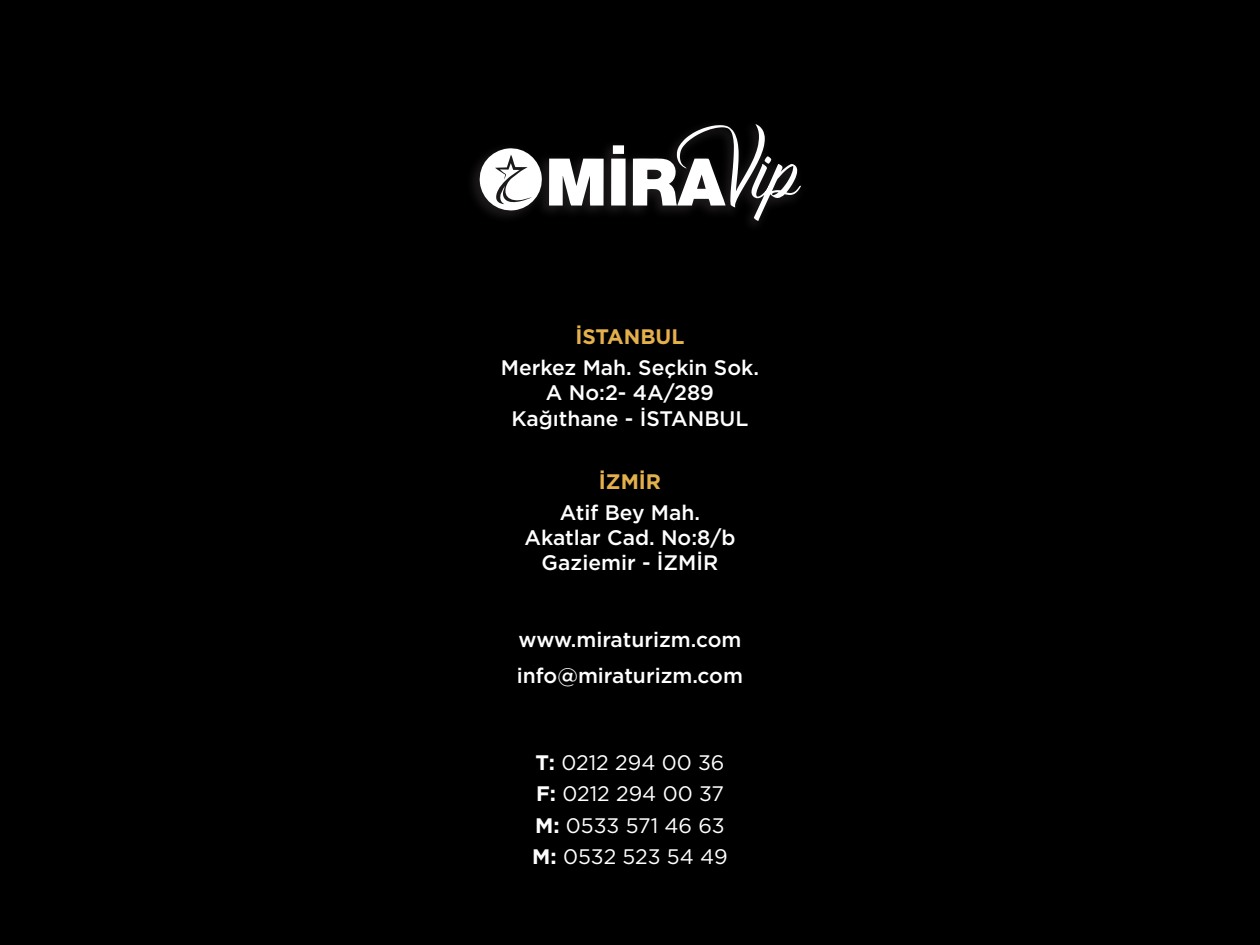
<style>
.page{position:relative;width:1260px;height:945px;background:#000}
.page>*{position:absolute;margin:0;border:0;box-sizing:border-box;transform-origin:0 0}
.t1{font:500 21px/25.2px "Gotham";color:#fff;text-align:center}
.t2{font:21px/31px "Gotham";color:#fff}
.t3{font:700 21px "Gotham";color:#e3b04b}
.s1{font-weight:700}
</style>
<div class="page">
<div style="left:465px;top:110px;width:342px;height:123px;background:#231f20;opacity:.81"></div>
<svg style="left:478px;top:146px;width:126px;height:66px"></svg>
<div style="left:611px;top:159px;width:15px;height:47px;background:#fff"></div>
<div style="left:613px;top:145px;width:11px;height:9px;background:#fff"></div>
<svg style="left:633px;top:124px;width:168px;height:97px"></svg>
<p class="t3" style="left:575px;top:323px;width:111px">İSTANBUL</p>
<p class="t1" style="left:501px;top:355px;width:260px">Merkez Mah. Seçkin Sok.<br>A No:2- 4A/289<br>Kağıthane - İSTANBUL</p>
<p class="t3" style="left:599px;top:468px;width:64px">İZMİR</p>
<p class="t1" style="left:524px;top:500px;width:213px">Atif Bey Mah.<br>Akatlar Cad. No:8/b<br>Gaziemir - İZMİR</p>
<p class="t1" style="left:518px;top:627px;width:225px">www.miraturizm.com</p>
<p class="t1" style="left:517px;top:662px;width:228px">info@miraturizm.com</p>
<p class="t2" style="left:535px;top:747px;width:191px"><span class="s1">T:</span> 0212 294 00 36</p>
<p class="t2" style="left:535px;top:778px;width:191px"><span class="s1">F:</span> 0212 294 00 37<br><span class="s1">M:</span> 0533 571 46 63</p>
<p class="t2" style="left:532px;top:840px;width:197px"><span class="s1">M:</span> 0532 523 54 49</p>
</div>
